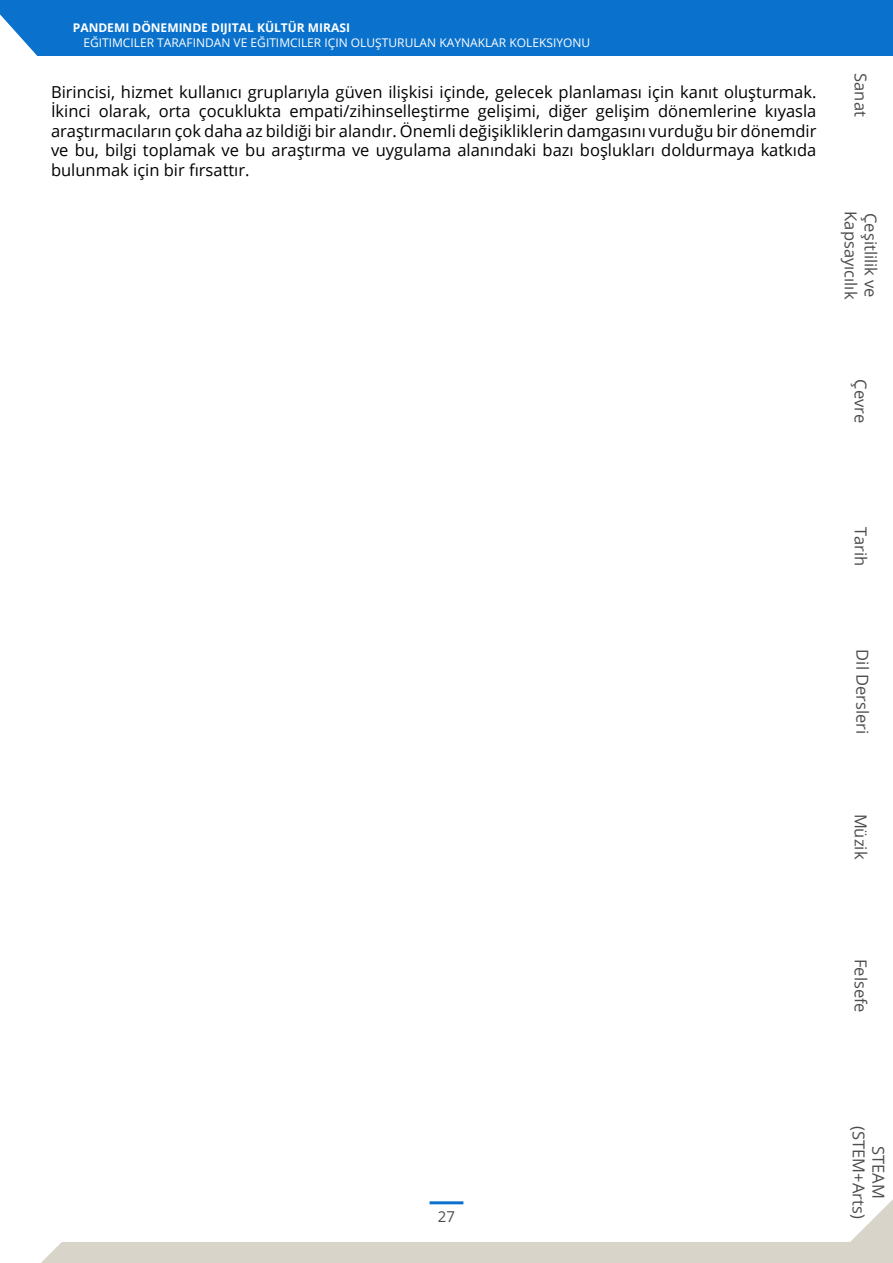
<style>
.page{position:relative;width:893px;height:1263px;background:#fff}
.page>*{position:absolute;margin:0;border:0;box-sizing:border-box;transform-origin:0 0}
.t1{font:16.5px/19.5px "Open Sans";color:#000;text-align:justify}
.t2{font:16.5px/19.8px "Open Sans";color:#4d4d4d;text-align:center}
.t3{font:15px "Open Sans";color:#4d4d4d}
.t4{font:12px "Open Sans";color:#fff}
.t5{font:700 12px "Open Sans";color:#fff}
</style>
<div class="page">
<div style="left:0;top:0;width:893px;height:56px;background:#0a72cc"></div>
<div style="left:0;top:1242px;width:893px;height:21px;background:#d9d4ca"></div>
<svg style="left:0;top:1242px;width:62px;height:21px"></svg>
<svg style="left:0;top:14px;width:38px;height:42px"></svg>
<hr style="left:430px;top:1201px;width:33px;height:3px;background:#0a72cc">
<svg style="left:850px;top:1199px;width:43px;height:43px"></svg>
<p class="t5" style="left:73px;top:19px;width:279px">PANDEMI DÖNEMINDE DIJITAL KÜLTÜR MIRASI</p>
<p class="t4" style="left:83px;top:34px;width:508px">EĞITIMCILER TARAFINDAN VE EĞITIMCILER IÇIN OLUŞTURULAN KAYNAKLAR KOLEKSIYONU</p>
<p class="t1" style="left:51px;top:82px;width:767px">Birincisi, hizmet kullanıcı gruplarıyla güven ilişkisi içinde, gelecek planlaması için kanıt oluşturmak.<br>İkinci olarak, orta çocuklukta empati/zihinselleştirme gelişimi, diğer gelişim dönemlerine kıyasla araştırmacıların çok daha az bildiği bir alandır. Önemli değişikliklerin damgasını vurduğu bir dönemdir ve bu, bilgi toplamak ve bu araştırma ve uygulama alanındaki bazı boşlukları doldurmaya katkıda bulunmak için bir fırsattır.</p>
<p class="t2" style="left:871px;top:73px;width:45px;rotate:90deg">Sanat</p>
<p class="t2" style="left:861px;top:211px;width:89px;rotate:90deg">Kapsayıcılık</p>
<p class="t2" style="left:881px;top:213px;width:86px;rotate:90deg">Çeşitlilik ve</p>
<p class="t2" style="left:871px;top:379px;width:45px;rotate:90deg">Çevre</p>
<p class="t2" style="left:871px;top:527px;width:41px;rotate:90deg">Tarih</p>
<p class="t2" style="left:873px;top:649px;width:86px;rotate:90deg">Dil Dersleri</p>
<p class="t2" style="left:871px;top:813px;width:47px;rotate:90deg">Müzik</p>
<p class="t2" style="left:871px;top:959px;width:55px;rotate:90deg">Felsefe</p>
<p class="t3" style="left:438px;top:1206px;width:19px">27</p>
<p class="t2" style="left:889px;top:1126px;width:94px;rotate:90deg">STEAM (STEM+Arts)</p>
</div>
